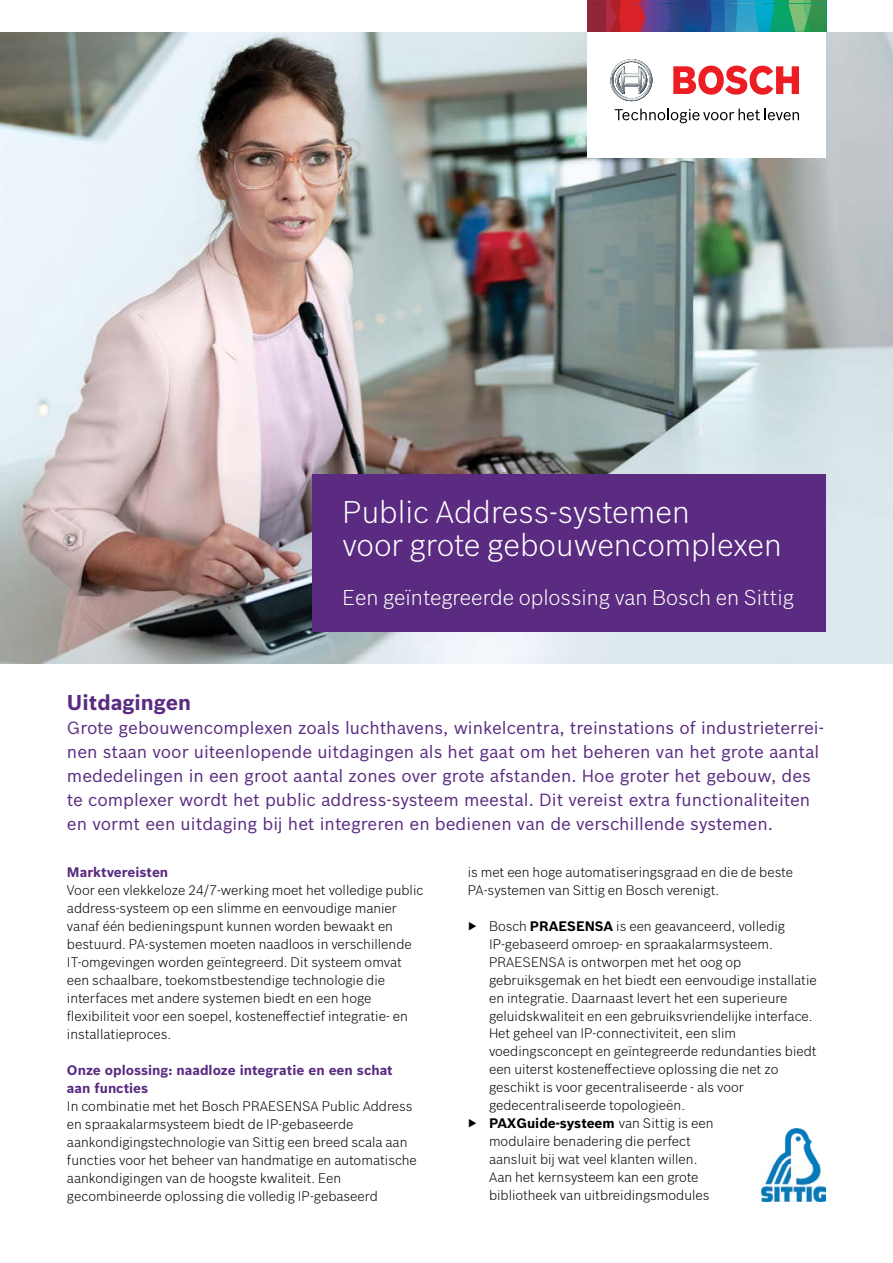
<style>
.page{position:relative;width:893px;height:1263px;background:#fff}
.page>*{position:absolute;margin:0;border:0;box-sizing:border-box;transform-origin:0 0}
.t1{font:300 30.75px/33px "Bosch Sans";color:#fff}
.t2{font:300 21px "Bosch Sans";color:#fff}
.t3{font:700 21px "Bosch Sans";color:#5a2b81}
.t4{font:17.25px/24px "Bosch Sans";color:#5a2b81}
.t5{font:300 13.5px/18px "Bosch Sans";color:#000}
.t6{font:700 13.5px/18px "Bosch Sans";color:#5a2b81}
.t7{font:700 13.5px "Bosch Sans";color:#000}
.s1{font-weight:400}
.s2{font-weight:700}
.s3{font-weight:300}
</style>
<div class="page">
<img style="left:0;top:32px;width:893px;height:631px">
<div style="left:312px;top:474px;width:514px;height:157px;background:#5a2b81"></div>
<img style="left:761px;top:1128px;width:64px;height:73px">
<div style="left:587px;top:4px;width:239px;height:153px;background:#fff"></div>
<svg style="left:587px;top:0;width:19px;height:4px"></svg>
<div style="left:587px;top:4px;width:19px;height:28px;background:#902438"></div>
<svg style="left:606px;top:0;width:220px;height:32px;background:#496a80"></svg>
<svg style="left:610px;top:59px;width:42px;height:42px"></svg>
<svg style="left:673px;top:66px;width:126px;height:29px"></svg>
<svg style="left:615px;top:109px;width:184px;height:14px"></svg>
<h1 class="t1" style="left:342px;top:494px;width:441px">Public Address-systemen<br>voor grote gebouwencomplexen</h1>
<h2 class="t2" style="left:342px;top:583px;width:453px">Een geïntegreerde oplossing van Bosch en Sittig</h2>
<h2 class="t3" style="left:67px;top:687px;width:126px">Uitdagingen</h2>
<p class="t4" style="left:67px;top:715px;width:758px">Grote gebouwencomplexen zoals luchthavens, winkelcentra, treinstations of industrieterrei&shy;nen staan voor uiteenlopende uitdagingen als het gaat om het beheren van het grote aantal mededelingen in een groot aantal zones over grote afstanden. Hoe groter het gebouw, des te complexer wordt het public address-systeem meestal. Dit vereist extra functionaliteiten en vormt een uitdaging bij het integreren en bedienen van de verschillende systemen.</p>
<p class="t6" style="left:67px;top:862px;width:103px">Marktvereisten</p>
<p class="t5" style="left:67px;top:880px;width:358px">Voor een vlekkeloze 24/7-werking moet het volledige public address-systeem op een slimme en eenvoudige manier vanaf één bedieningspunt kunnen worden bewaakt en bestuurd. PA-systemen moeten naadloos in verschillende IT-omgevingen worden geïntegreerd. Dit systeem omvat een schaalbare, toekomstbestendige technologie die interfaces met andere systemen biedt en een hoge flexibiliteit voor een soepel, kosteneffectief integratie- en installatieproces.</p>
<p class="t6" style="left:67px;top:1060px;width:327px">Onze oplossing: naadloze integratie en een schat aan functies</p>
<p class="t5" style="left:67px;top:1096px;width:351px">In combinatie met het Bosch PRAESENSA Public Address en spraakalarmsysteem biedt de IP-gebaseerde aankondigingstechnologie van Sittig een breed scala aan functies voor het beheer van handmatige en automatische aankondigingen van de hoogste kwaliteit. Een gecombineerde oplossing die volledig IP-gebaseerd</p>
<p class="t5" style="left:468px;top:862px;width:327px">is met een hoge automatiseringsgraad en die de beste<br>PA-systemen van Sittig en Bosch verenigt.</p>
<p class="t5" style="left:468px;top:916px;width:319px"><span class="s1">▶</span> Bosch <span class="s2">PRAESENSA</span> is een geavanceerd, volledig</p>
<p class="t5" style="left:489px;top:934px;width:285px">IP-gebaseerd omroep- en spraakalarmsysteem.</p>
<p class="t5" style="left:489px;top:952px;width:254px">PRAESENSA is ontworpen met het oog op</p>
<p class="t5" style="left:489px;top:970px;width:329px">gebruiksgemak en het biedt een eenvoudige installatie</p>
<p class="t5" style="left:489px;top:988px;width:300px">en integratie. Daarnaast levert het een superieure</p>
<p class="t5" style="left:489px;top:1006px;width:325px">geluidskwaliteit en een gebruiksvriendelijke interface.</p>
<p class="t5" style="left:489px;top:1024px;width:249px">Het geheel van IP-connectiviteit, een slim</p>
<p class="t5" style="left:489px;top:1042px;width:329px">voedingsconcept en geïntegreerde redundanties biedt</p>
<p class="t5" style="left:489px;top:1060px;width:291px">een uiterst kosteneffectieve oplossing die net zo</p>
<p class="t5" style="left:489px;top:1078px;width:256px">geschikt is voor gecentraliseerde - als voor</p>
<p class="t5" style="left:489px;top:1096px;width:198px">gedecentraliseerde topologieën.</p>
<p class="t7" style="left:468px;top:1113px;width:247px"><span class="s1">▶</span> PAXGuide-systeem <span class="s3">van Sittig is een</span></p>
<p class="t5" style="left:489px;top:1132px;width:204px">modulaire benadering die perfect</p>
<p class="t5" style="left:489px;top:1150px;width:210px">aansluit bij wat veel klanten willen.</p>
<p class="t5" style="left:489px;top:1168px;width:211px">Aan het kernsysteem kan een grote</p>
<p class="t5" style="left:489px;top:1186px;width:222px">bibliotheek van uitbreidingsmodules</p>
</div>
